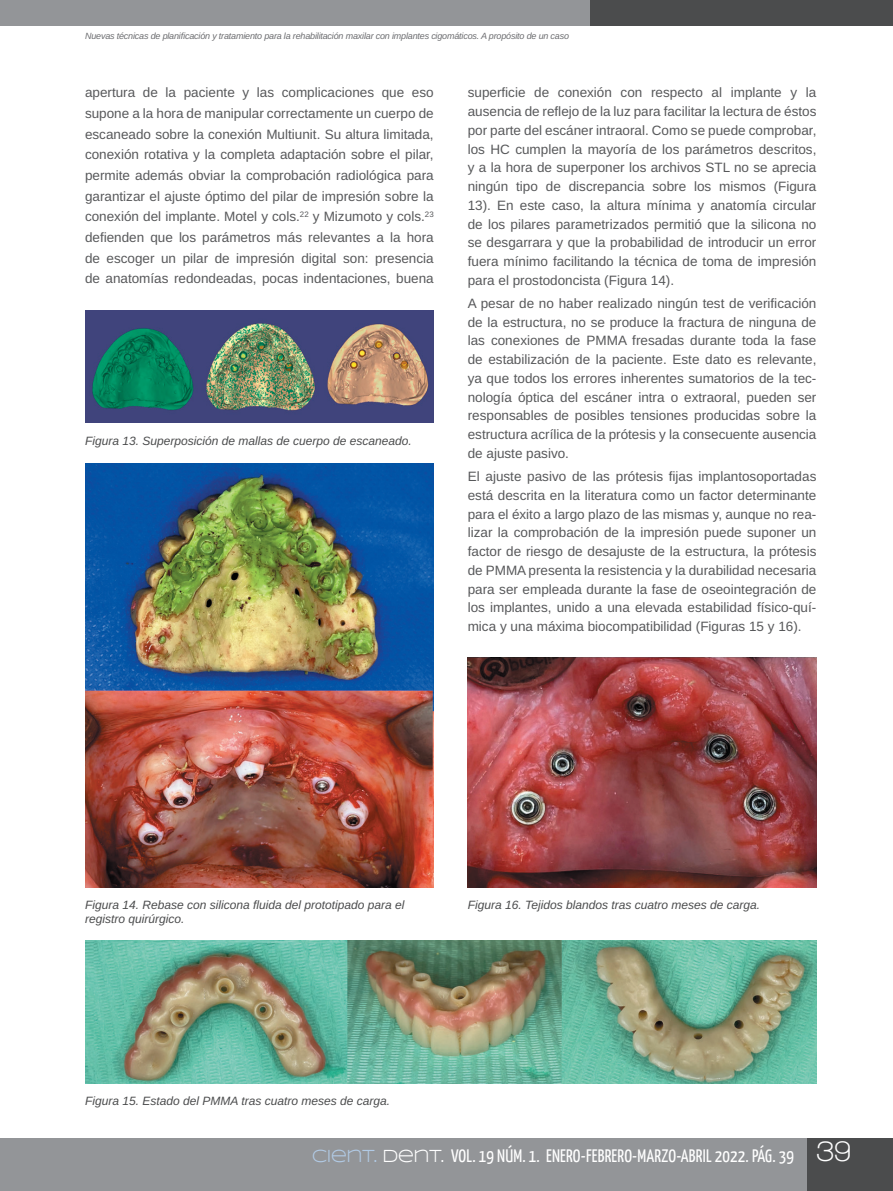
<style>
.page{position:relative;width:893px;height:1191px;background:#fff}
.page>*{position:absolute;margin:0;border:0;box-sizing:border-box;transform-origin:0 0}
.t1{font:700 30px "Walkway";color:#fff}
.t2{font:18px "Yanone Kaffeesatz";letter-spacing:.01em;color:#fff}
.t3{font:13.5px/18.8px "Arimo";color:#57585a;text-align:justify}
.t4{font:italic 12px/14.4px "Arimo";color:#4b4c4d}
.t5{font:italic 9px "Arimo";letter-spacing:-.02em;color:#6c6d70}
.s1{font-family:"Syncopate";color:#b1cae5}
.s2{font-family:"Syncopate"}
</style>
<div class="page">
<div style="left:0;top:1138px;width:893px;height:53px;background:#939598"></div>
<div style="left:808px;top:1138px;width:85px;height:53px;background:#4b4c4d"></div>
<div style="left:0;top:0;width:893px;height:25px;background:#939598"></div>
<div style="left:591px;top:0;width:302px;height:25px;background:#4b4c4d"></div>
<img style="left:85px;top:310px;width:348px;height:113px">
<img style="left:85px;top:463px;width:348px;height:424px">
<img style="left:85px;top:940px;width:731px;height:143px">
<img style="left:468px;top:657px;width:348px;height:230px">
<p class="t5" style="left:85px;top:29px;width:486px">Nuevas técnicas de planificación y tratamiento para la rehabilitación maxilar con implantes cigomáticos. A propósito de un caso</p>
<p class="t3" style="left:85px;top:82px;width:350px;line-height:20.7px">apertura de la paciente y las complicaciones que eso supone a la hora de manipular correctamente un cuerpo de escaneado sobre la conexión Multiunit. Su altura limitada, conexión rotativa y la completa adaptación sobre el pilar, permite además obviar la comprobación radiológica para garantizar el ajuste óptimo del pilar de impresión sobre la conexión del implante. Motel y cols.<sup>22</sup> y Mizumoto y cols.<sup>23 </sup>defienden que los parámetros más relevantes a la hora de escoger un pilar de impresión digital son: presencia de anatomías redondeadas, pocas indentaciones, buena</p>
<p class="t3" style="left:468px;top:83px;width:350px">superficie de conexión con respecto al implante y la ausencia de reflejo de la luz para facilitar la lectura de éstos por parte del escáner intraoral. Como se puede comprobar, los HC cumplen la mayoría de los parámetros descritos, y a la hora de superponer los archivos STL no se aprecia ningún tipo de discrepancia sobre los mismos (Figura 13). En este caso, la altura mínima y anatomía circular de los pilares parametrizados permitió que la silicona no se desgarrara y que la probabilidad de introducir un error fuera mínimo facilitando la técnica de toma de impresión para el prostodoncista (Figura 14).</p>
<p class="t3" style="left:468px;top:294px;width:350px">A pesar de no haber realizado ningún test de verificación de la estructura, no se produce la fractura de ninguna de las conexiones de PMMA fresadas durante toda la fase de estabilización de la paciente. Este dato es relevante, ya que todos los errores inherentes sumatorios de la tec&shy;nología óptica del escáner intra o extraoral, pueden ser responsables de posibles tensiones producidas sobre la estructura acrílica de la prótesis y la consecuente ausencia de ajuste pasivo.</p>
<p class="t3" style="left:468px;top:467px;width:350px">El ajuste pasivo de las prótesis fijas implantosoportadas está descrita en la literatura como un factor determinante para el éxito a largo plazo de las mismas y, aunque no rea&shy;lizar la comprobación de la impresión puede suponer un factor de riesgo de desajuste de la estructura, la prótesis de PMMA presenta la resistencia y la durabilidad necesaria para ser empleada durante la fase de oseointegración de los implantes, unido a una elevada estabilidad físico-quí&shy;mica y una máxima biocompatibilidad (Figuras 15 y 16).</p>
<p class="t4" style="left:85px;top:434px;width:328px">Figura 13. Superposición de mallas de cuerpo de escaneado.</p>
<p class="t4" style="left:85px;top:897px;width:321px">Figura 14. Rebase con silicona fluida del prototipado para el registro quirúrgico.</p>
<p class="t4" style="left:468px;top:897px;width:294px">Figura 16. Tejidos blandos tras cuatro meses de carga.</p>
<p class="t4" style="left:85px;top:1094px;width:307px">Figura 15. Estado del PMMA tras cuatro meses de carga.</p>
<h2 class="t2" style="left:312px;top:1144px;width:484px"><span class="s1">CIENT.</span> <span class="s2">DENT.</span> VOL. 19 NÚM. 1. ENERO-FEBRERO-MARZO-ABRIL 2022. PÁG. 39</h2>
<h1 class="t1" style="left:816px;top:1134px;width:37px">39</h1>
</div>
